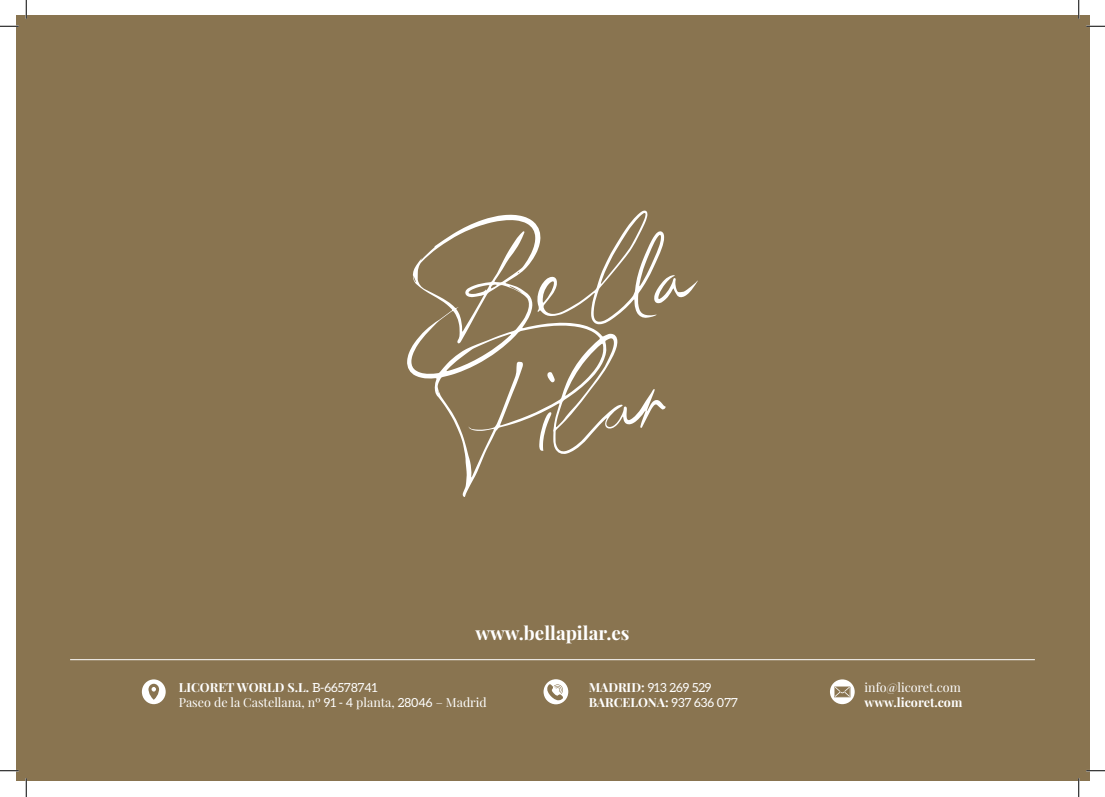
<style>
.page{position:relative;width:1105px;height:797px;background:#fff}
.page>*{position:absolute;margin:0;border:0;box-sizing:border-box;transform-origin:0 0}
.t1{font:700 18.75px "Playfair Display";color:#fff}
.t2{font:12.5px "Playfair Display";color:#fff}
.t3{font:700 12.5px "Playfair Display";color:#fff}
.t4{font:12.5px "Aleo";color:#fff}
.s1{font-family:"Playfair Display";font-weight:700}
.s2{font-family:"Aleo";font-weight:400}
.s3{font-family:"Aleo"}
</style>
<div class="page">
<div style="left:16px;top:16px;width:1073px;height:765px;background:#897450"></div>
<svg style="left:407px;top:214px;width:259px;height:283px"></svg>
<svg style="left:537px;top:210px;width:161px;height:114px"></svg>
<svg style="left:539px;top:412px;width:12px;height:39px"></svg>
<svg style="left:422px;top:250px;width:8px;height:8px"></svg>
<svg style="left:547px;top:372px;width:8px;height:11px"></svg>
<svg style="left:830px;top:679px;width:25px;height:25px"></svg>
<svg style="left:543px;top:679px;width:25px;height:25px"></svg>
<svg style="left:142px;top:679px;width:24px;height:25px"></svg>
<hr style="left:70px;top:659px;width:965px;height:1px;background:#fff">
<svg style="left:0;top:25px;width:19px;height:2px"></svg>
<svg style="left:1086px;top:25px;width:19px;height:2px"></svg>
<svg style="left:0;top:770px;width:19px;height:1px"></svg>
<svg style="left:1086px;top:770px;width:19px;height:1px"></svg>
<svg style="left:25px;top:0;width:2px;height:19px"></svg>
<svg style="left:25px;top:778px;width:2px;height:19px"></svg>
<svg style="left:1078px;top:0;width:1px;height:19px"></svg>
<svg style="left:1078px;top:778px;width:1px;height:19px"></svg>
<p class="t1" style="left:475px;top:621px;width:156px">www.bellapilar.es</p>
<p class="t4" style="left:589px;top:680px;width:124px"><span class="s1">MADRID:</span> 913 269 529</p>
<p class="t3" style="left:589px;top:694px;width:151px">BARCELONA: <span class="s2">937 636 077</span></p>
<p class="t3" style="left:179px;top:679px;width:200px">LICORET WORLD S.L. <span class="s2">B-66578741</span></p>
<p class="t2" style="left:179px;top:694px;width:309px">Paseo de la Castellana, nº <span class="s3">91 - 4</span> planta, <span class="s3">28046</span> – Madrid</p>
<p class="t2" style="left:864px;top:679px;width:98px">info@licoret.com</p>
<p class="t3" style="left:864px;top:694px;width:99px">www.licoret.com</p>
</div>
